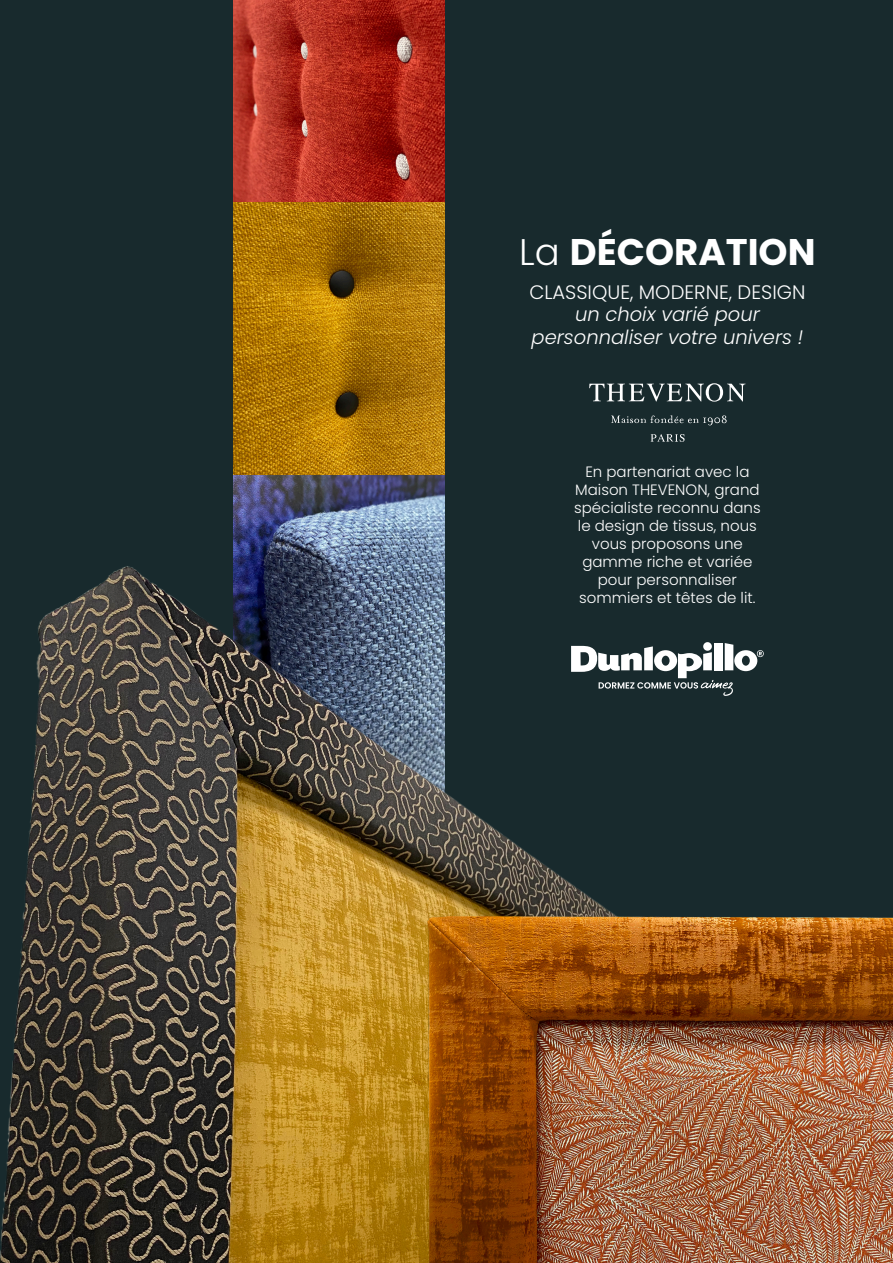
<style>
.page{position:relative;width:893px;height:1263px;background:#182a2d}
.page>*{position:absolute;margin:0;border:0;box-sizing:border-box;transform-origin:0 0}
.t1{font:700 37.05px "Poppins";color:#fff}
.t2{font:italic 300 19.5px "Poppins";color:#fff}
.t3{font:300 19.5px "Poppins";color:#fff}
.t4{font:300 15px/18px "Poppins";color:#fff;text-align:center}
.s1{font-weight:300}
</style>
<div class="page">
<img style="left:233px;top:474px;width:211px;height:49px">
<img style="left:233px;top:201px;width:211px;height:273px">
<img style="left:233px;top:0;width:211px;height:201px">
<img style="left:0;top:523px;width:604px;height:740px">
<img style="left:412px;top:907px;width:481px;height:356px">
<svg style="left:571px;top:642px;width:193px;height:54px"></svg>
<svg style="left:589px;top:383px;width:156px;height:59px"></svg>
<p class="t1" style="left:519px;top:231px;width:298px"><span class="s1">La</span> DÉCORATION</p>
<p class="t3" style="left:529px;top:281px;width:278px">CLASSIQUE, MODERNE, DESIGN</p>
<p class="t2" style="left:575px;top:303px;width:186px">un choix varié pour</p>
<p class="t2" style="left:532px;top:326px;width:273px">personnaliser votre univers !</p>
<p class="t4" style="left:574px;top:463px;width:188px">En partenariat avec la<br>Maison THEVENON, grand spécialiste reconnu dans le design de tissus, nous vous proposons une gamme riche et variée</p>
<p class="t4" style="left:598px;top:571px;width:141px">pour personnaliser</p>
<p class="t4" style="left:579px;top:589px;width:178px">sommiers et têtes de lit.</p>
</div>
